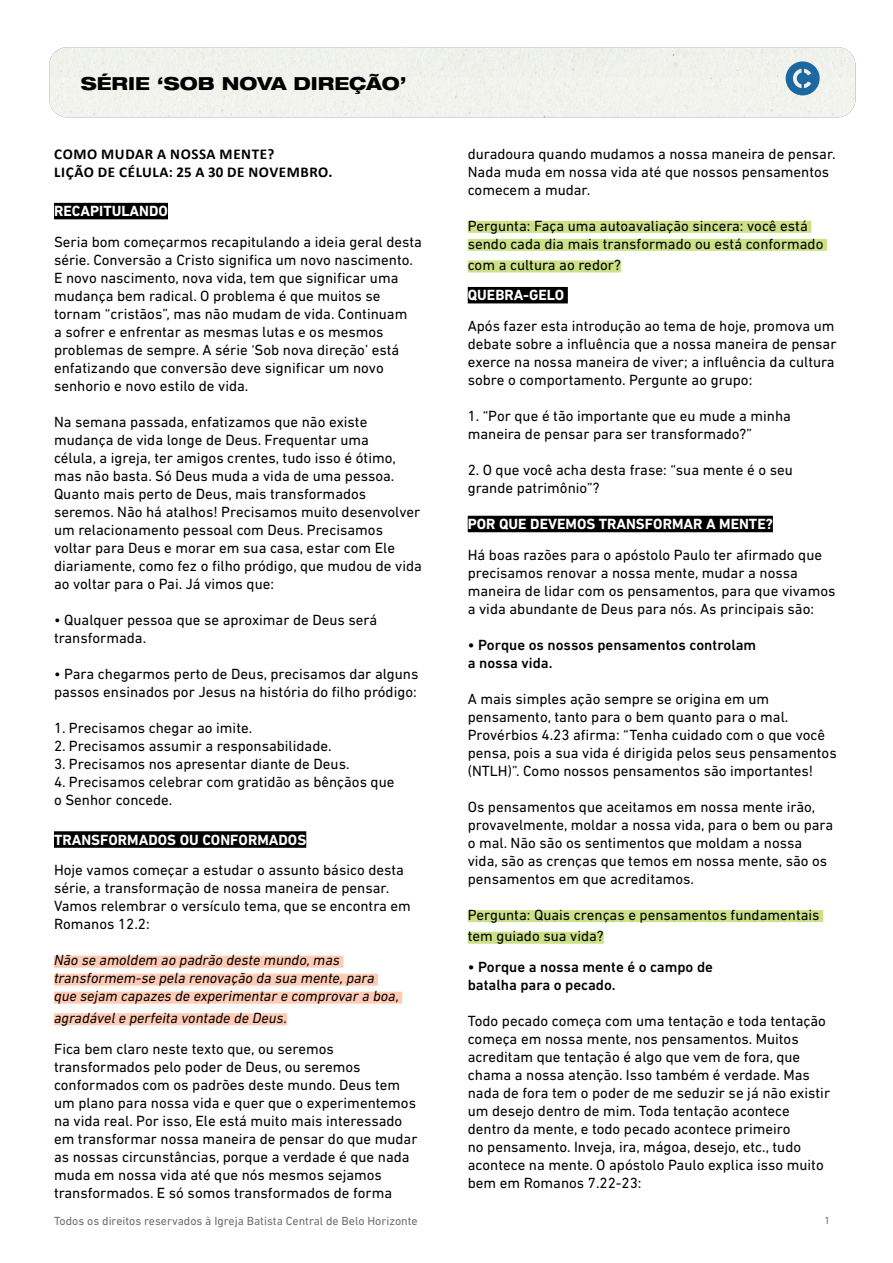
<style>
.page{position:relative;width:893px;height:1263px;background:#fff}
.page>*{position:absolute;margin:0;border:0;box-sizing:border-box;transform-origin:0 0}
.t1{font:800 expanded 18px "Helvetica Neue LT Std";color:#000}
.t2{font:15px/18px "DIN Next LT Pro";color:#000}
.t3{font:italic 15px/18px "DIN Next LT Pro";color:#000}
.t4{font:500 15px/18px "DIN Next LT Pro";color:#000}
.t5{font:700 15px "DIN Next LT Pro";color:#fff}
.t6{font:700 15px/18px "Calibri";letter-spacing:.04em;color:#000}
.t7{font:12px "DIN Next LT Pro";color:#6d6e71}
.t8{font:10.5px "DIN Next LT Pro";color:#6d6e71}
</style>
<div class="page">
<div style="left:54px;top:203px;width:114px;height:16px;background:#000"></div>
<div style="left:54px;top:831px;width:252px;height:17px;background:#000"></div>
<div style="left:54px;top:956px;width:289px;height:12px;background:#ffcbb4"></div>
<div style="left:54px;top:974px;width:324px;height:12px;background:#ffcbb4"></div>
<div style="left:54px;top:992px;width:348px;height:12px;background:#ffcbb4"></div>
<div style="left:54px;top:1013px;width:233px;height:12px;background:#ffcbb4"></div>
<div style="left:468px;top:221px;width:343px;height:12px;background:#cde088"></div>
<div style="left:468px;top:239px;width:359px;height:12px;background:#cde088"></div>
<div style="left:468px;top:260px;width:153px;height:12px;background:#cde088"></div>
<div style="left:468px;top:287px;width:100px;height:16px;background:#000"></div>
<div style="left:468px;top:516px;width:305px;height:16px;background:#000"></div>
<div style="left:468px;top:910px;width:355px;height:12px;background:#cde088"></div>
<div style="left:468px;top:932px;width:136px;height:12px;background:#cde088"></div>
<div style="left:49px;top:47px;width:806px;height:70px;background:#f1f2ed"></div>
<svg style="left:786px;top:61px;width:34px;height:34px"></svg>
<p class="t1" style="left:81px;top:72px;width:327px">SÉRIE ‘SOB NOVA DIREÇÃO’</p>
<p class="t6" style="left:54px;top:144px;width:280px">COMO MUDAR A NOSSA MENTE?<br>LIÇÃO DE CÉLULA: 25 A 30 DE NOVEMBRO.</p>
<p class="t5" style="left:54px;top:202px;width:115px">RECAPITULANDO</p>
<p class="t2" style="left:54px;top:233px;width:369px">Seria bom começarmos recapitulando a ideia geral desta série. Conversão a Cristo significa um novo nascimento.<br>E novo nascimento, nova vida, tem que significar uma mudança bem radical. O problema é que muitos se tornam “cristãos”, mas não mudam de vida. Continuam<br>a sofrer e enfrentar as mesmas lutas e os mesmos problemas de sempre. A série ‘Sob nova direção’ está enfatizando que conversão deve significar um novo senhorio e novo estilo de vida.</p>
<p class="t2" style="left:54px;top:413px;width:369px">Na semana passada, enfatizamos que não existe mudança de vida longe de Deus. Frequentar uma<br>célula, a igreja, ter amigos crentes, tudo isso é ótimo, mas não basta. Só Deus muda a vida de uma pessoa.<br>Quanto mais perto de Deus, mais transformados seremos. Não há atalhos! Precisamos muito desenvolver um relacionamento pessoal com Deus. Precisamos voltar para Deus e morar em sua casa, estar com Ele diariamente, como fez o filho pródigo, que mudou de vida ao voltar para o Pai. Já vimos que:</p>
<p class="t2" style="left:54px;top:611px;width:325px">• Qualquer pessoa que se aproximar de Deus será transformada.</p>
<p class="t2" style="left:54px;top:665px;width:366px">• Para chegarmos perto de Deus, precisamos dar alguns passos ensinados por Jesus na história do filho pródigo:</p>
<p class="t2" style="left:54px;top:719px;width:200px">1. Precisamos chegar ao imite.</p>
<p class="t2" style="left:54px;top:737px;width:279px">2. Precisamos assumir a responsabilidade.</p>
<p class="t2" style="left:54px;top:755px;width:297px">3. Precisamos nos apresentar diante de Deus.</p>
<p class="t2" style="left:54px;top:773px;width:342px">4. Precisamos celebrar com gratidão as bênçãos que o Senhor concede.</p>
<p class="t5" style="left:54px;top:831px;width:254px">TRANSFORMADOS OU CONFORMADOS</p>
<p class="t2" style="left:54px;top:861px;width:358px">Hoje vamos começar a estudar o assunto básico desta série, a transformação de nossa maneira de pensar.<br>Vamos relembrar o versículo tema, que se encontra em Romanos 12.2:</p>
<p class="t3" style="left:54px;top:951px;width:347px">Não se amoldem ao padrão deste mundo, mas transformem-se pela renovação da sua mente, para que sejam capazes de experimentar e comprovar a boa,</p>
<p class="t3" style="left:54px;top:1009px;width:235px">agradável e perfeita vontade de Deus.</p>
<p class="t2" style="left:54px;top:1039px;width:365px">Fica bem claro neste texto que, ou seremos transformados pelo poder de Deus, ou seremos conformados com os padrões deste mundo. Deus tem um plano para nossa vida e quer que o experimentemos na vida real. Por isso, Ele está muito mais interessado em transformar nossa maneira de pensar do que mudar as nossas circunstâncias, porque a verdade é que nada muda em nossa vida até que nós mesmos sejamos transformados. E só somos transformados de forma</p>
<p class="t2" style="left:468px;top:144px;width:369px">duradoura quando mudamos a nossa maneira de pensar.<br>Nada muda em nossa vida até que nossos pensamentos comecem a mudar.</p>
<p class="t2" style="left:468px;top:216px;width:357px">Pergunta: Faça uma autoavaliação sincera: você está sendo cada dia mais transformado ou está conformado</p>
<p class="t2" style="left:468px;top:256px;width:155px">com a cultura ao redor?</p>
<p class="t5" style="left:468px;top:286px;width:98px">QUEBRA-GELO</p>
<p class="t2" style="left:468px;top:317px;width:370px">Após fazer esta introdução ao tema de hoje, promova um debate sobre a influência que a nossa maneira de pensar exerce na nossa maneira de viver; a influência da cultura sobre o comportamento. Pergunte ao grupo:</p>
<p class="t2" style="left:468px;top:407px;width:325px">1. “Por que é tão importante que eu mude a minha maneira de pensar para ser transformado?”</p>
<p class="t2" style="left:468px;top:461px;width:327px">2. O que você acha desta frase: “sua mente é o seu grande patrimônio”?</p>
<p class="t5" style="left:468px;top:515px;width:307px">POR QUE DEVEMOS TRANSFORMAR A MENTE?</p>
<p class="t2" style="left:468px;top:545px;width:369px">Há boas razões para o apóstolo Paulo ter afirmado que precisamos renovar a nossa mente, mudar a nossa maneira de lidar com os pensamentos, para que vivamos a vida abundante de Deus para nós. As principais são:</p>
<p class="t4" style="left:468px;top:636px;width:290px">• Porque os nossos pensamentos controlam a nossa vida.</p>
<p class="t2" style="left:468px;top:689px;width:370px">A mais simples ação sempre se origina em um pensamento, tanto para o bem quanto para o mal.<br>Provérbios 4.23 afirma: “Tenha cuidado com o que você pensa, pois a sua vida é dirigida pelos seus pensamentos (NTLH)”. Como nossos pensamentos são importantes!</p>
<p class="t2" style="left:468px;top:797px;width:367px">Os pensamentos que aceitamos em nossa mente irão, provavelmente, moldar a nossa vida, para o bem ou para o mal. Não são os sentimentos que moldam a nossa vida, são as crenças que temos em nossa mente, são os pensamentos em que acreditamos.</p>
<p class="t2" style="left:468px;top:904px;width:353px;line-height:21.6px">Pergunta: Quais crenças e pensamentos fundamentais tem guiado sua vida?</p>
<p class="t4" style="left:468px;top:958px;width:247px">• Porque a nossa mente é o campo de batalha para o pecado.</p>
<p class="t2" style="left:468px;top:1012px;width:364px">Todo pecado começa com uma tentação e toda tentação começa em nossa mente, nos pensamentos. Muitos acreditam que tentação é algo que vem de fora, que chama a nossa atenção. Isso também é verdade. Mas nada de fora tem o poder de me seduzir se já não existir um desejo dentro de mim. Toda tentação acontece dentro da mente, e todo pecado acontece primeiro<br>no pensamento. Inveja, ira, mágoa, desejo, etc., tudo acontece na mente. O apóstolo Paulo explica isso muito bem em Romanos 7.22-23:</p>
<p class="t7" style="left:54px;top:1213px;width:365px">Todos os direitos reservados à Igreja Batista Central de Belo Horizonte</p>
<p class="t8" style="left:824px;top:1214px;width:7px">1</p>
</div>
